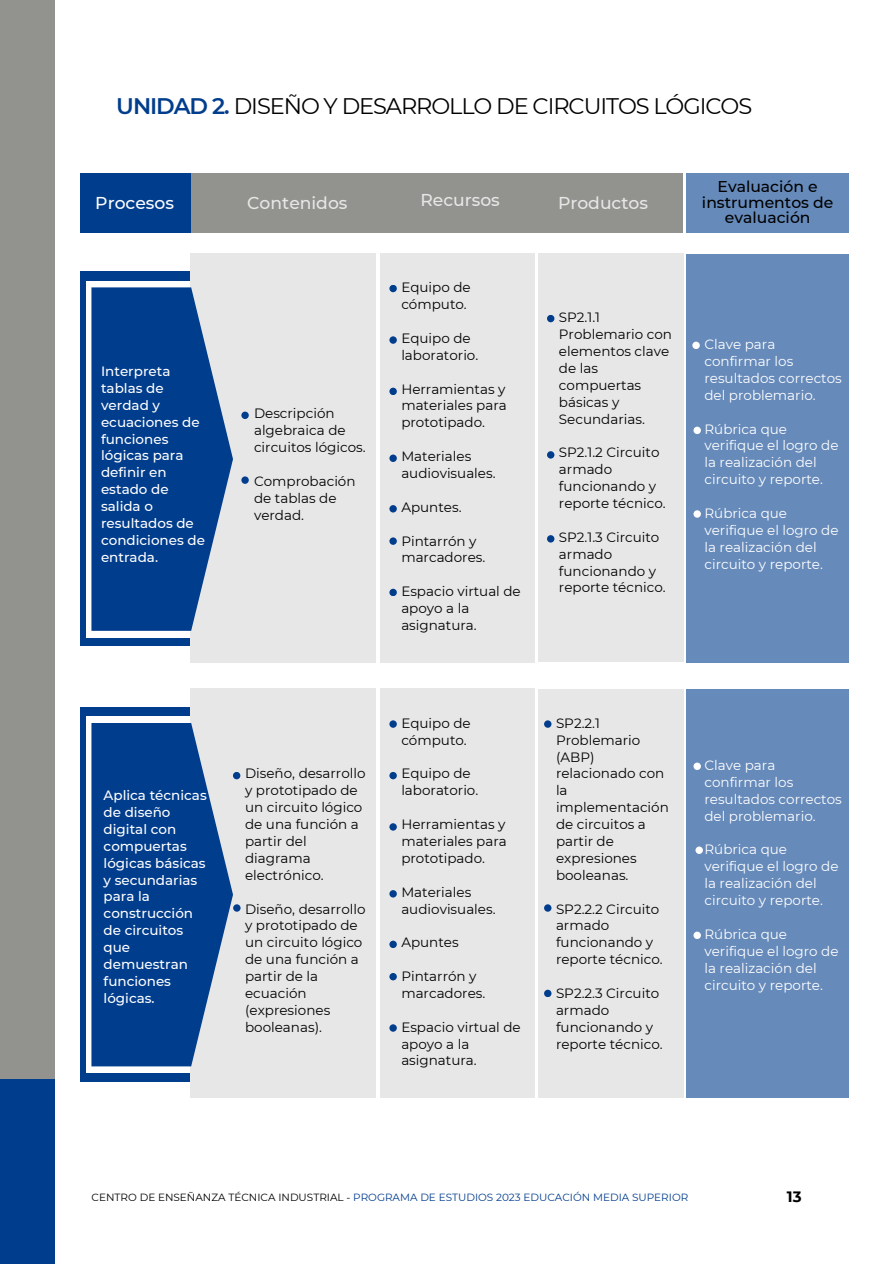
<style>
.page{position:relative;width:894px;height:1264px;background:#fff}
.page>*{position:absolute;margin:0;border:0;box-sizing:border-box;transform-origin:0 0}
.t1{font:22.5px "Montserrat";letter-spacing:-.05em;color:#000}
.t2{font:500 17.1px "Montserrat";color:#e8e7e7}
.t3{font:500 17.1px "Montserrat";color:#fff}
.t4{font:500 15.6px/15.8px "Montserrat";color:#000;text-align:center}
.t5{font:700 15px "Montserrat";color:#000}
.t6{font:13.5px/16.8px "Montserrat";color:#000}
.t7{font:13.5px/16.8px "Montserrat";color:#fff}
.t8{font:500 13.5px/16.8px "Montserrat";color:#fff}
.t9{font:10.5px "Montserrat";color:#013d8d}
.s1{font-weight:600;color:#013d8d}
.s2{color:#000}
</style>
<div class="page">
<div style="left:0;top:0;width:55px;height:1092px;background:#92928e"></div>
<div style="left:0;top:1078px;width:55px;height:185px;background:#013d8d"></div>
<div style="left:80px;top:271px;width:111px;height:374px;background:#013d8d"></div>
<div style="left:80px;top:707px;width:111px;height:374px;background:#013d8d"></div>
<div style="left:86px;top:281px;width:582px;height:356px;background:#fff"></div>
<div style="left:86px;top:716px;width:582px;height:356px;background:#fff"></div>
<div style="left:191px;top:253px;width:185px;height:409px;background:#e8e7e7"></div>
<div style="left:191px;top:688px;width:185px;height:409px;background:#e8e7e7"></div>
<div style="left:380px;top:253px;width:154px;height:409px;background:#e8e7e7"></div>
<div style="left:380px;top:688px;width:154px;height:409px;background:#e8e7e7"></div>
<div style="left:538px;top:253px;width:145px;height:409px;background:#e8e7e7"></div>
<div style="left:538px;top:689px;width:145px;height:408px;background:#e8e7e7"></div>
<svg style="left:91px;top:287px;width:142px;height:344px;background:#24569a"></svg>
<svg style="left:91px;top:723px;width:142px;height:343px;background:#23569a"></svg>
<div style="left:241px;top:411px;width:8px;height:8px;background:#013d8d;border-radius:50%"></div>
<div style="left:233px;top:772px;width:7px;height:7px;background:#013d8d;border-radius:50%"></div>
<div style="left:241px;top:476px;width:8px;height:8px;background:#013d8d;border-radius:50%"></div>
<div style="left:233px;top:904px;width:7px;height:7px;background:#013d8d;border-radius:50%"></div>
<div style="left:389px;top:285px;width:8px;height:7px;background:#013d8d;border-radius:50%"></div>
<div style="left:389px;top:720px;width:8px;height:7px;background:#013d8d;border-radius:50%"></div>
<div style="left:389px;top:336px;width:8px;height:8px;background:#013d8d;border-radius:50%"></div>
<div style="left:389px;top:772px;width:8px;height:7px;background:#013d8d;border-radius:50%"></div>
<div style="left:389px;top:387px;width:8px;height:8px;background:#013d8d;border-radius:50%"></div>
<div style="left:389px;top:823px;width:8px;height:7px;background:#013d8d;border-radius:50%"></div>
<div style="left:389px;top:454px;width:8px;height:8px;background:#013d8d;border-radius:50%"></div>
<div style="left:389px;top:890px;width:8px;height:7px;background:#013d8d;border-radius:50%"></div>
<div style="left:389px;top:505px;width:8px;height:7px;background:#013d8d;border-radius:50%"></div>
<div style="left:389px;top:940px;width:8px;height:8px;background:#013d8d;border-radius:50%"></div>
<div style="left:389px;top:537px;width:8px;height:8px;background:#013d8d;border-radius:50%"></div>
<div style="left:389px;top:973px;width:8px;height:7px;background:#013d8d;border-radius:50%"></div>
<svg style="left:389px;top:588px;width:8px;height:8px"></svg>
<div style="left:389px;top:1024px;width:8px;height:7px;background:#013d8d;border-radius:50%"></div>
<div style="left:547px;top:315px;width:7px;height:7px;background:#013d8d;border-radius:50%"></div>
<div style="left:544px;top:720px;width:7px;height:7px;background:#013d8d;border-radius:50%"></div>
<div style="left:547px;top:451px;width:7px;height:7px;background:#013d8d;border-radius:50%"></div>
<div style="left:544px;top:904px;width:7px;height:7px;background:#013d8d;border-radius:50%"></div>
<div style="left:547px;top:535px;width:7px;height:7px;background:#013d8d;border-radius:50%"></div>
<div style="left:544px;top:989px;width:7px;height:8px;background:#013d8d;border-radius:50%"></div>
<div style="left:686px;top:254px;width:162px;height:408px;background:#668aba"></div>
<div style="left:686px;top:689px;width:162px;height:408px;background:#668aba"></div>
<div style="left:692px;top:341px;width:7px;height:8px;background:#fff;border-radius:50%"></div>
<div style="left:693px;top:762px;width:7px;height:8px;background:#fff;border-radius:50%"></div>
<div style="left:693px;top:426px;width:7px;height:8px;background:#fff;border-radius:50%"></div>
<div style="left:695px;top:846px;width:7px;height:8px;background:#fff;border-radius:50%"></div>
<div style="left:693px;top:510px;width:7px;height:7px;background:#fff;border-radius:50%"></div>
<div style="left:693px;top:931px;width:7px;height:8px;background:#fff;border-radius:50%"></div>
<div style="left:80px;top:173px;width:603px;height:59px;background:#92928e"></div>
<div style="left:80px;top:173px;width:110px;height:59px;background:#013d8d"></div>
<div style="left:686px;top:173px;width:162px;height:59px;background:#668aba"></div>
<p class="t1" style="left:116px;top:92px;width:637px"><span class="s1">UNIDAD 2.</span> DISEÑO Y DESARROLLO DE CIRCUITOS LÓGICOS</p>
<h4 class="t3" style="left:95px;top:192px;width:80px">Procesos</h4>
<h4 class="t2" style="left:247px;top:192px;width:102px">Contenidos</h4>
<h4 class="t2" style="left:420px;top:190px;width:81px">Recursos</h4>
<h4 class="t2" style="left:558px;top:192px;width:91px">Productos</h4>
<h2 class="t8" style="left:101px;top:363px;width:105px">Interpreta tablas de verdad y ecuaciones de funciones lógicas para definir en estado de salida o resultados de condiciones de entrada.</h2>
<h2 class="t6" style="left:254px;top:405px;width:113px">Descripción algebraica de circuitos lógicos.</h2>
<h4 class="t6" style="left:254px;top:472px;width:103px">Comprobación de tablas de verdad.</h4>
<h4 class="t6" style="left:401px;top:279px;width:71px">Equipo de cómputo.</h4>
<h4 class="t6" style="left:401px;top:330px;width:78px">Equipo de laboratorio.</h4>
<h4 class="t6" style="left:401px;top:380px;width:107px;text-align:justify">Herramientas y materiales para prototipado.</h4>
<h4 class="t6" style="left:401px;top:448px;width:96px">Materiales audiovisuales.</h4>
<h4 class="t6" style="left:401px;top:498px;width:62px">Apuntes.</h4>
<h4 class="t6" style="left:401px;top:532px;width:85px">Pintarrón y marcadores.</h4>
<h4 class="t6" style="left:401px;top:583px;width:121px">Espacio virtual de apoyo a la asignatura.</h4>
<h4 class="t6" style="left:558px;top:309px;width:115px">SP2.1.1<br>Problemario con elementos clave de las compuertas básicas y<br>Secundarias.</h4>
<h4 class="t6" style="left:558px;top:444px;width:108px">SP2.1.2 Circuito armado funcionando y reporte técnico.</h4>
<h4 class="t6" style="left:558px;top:528px;width:108px">SP2.1.3 Circuito armado funcionando y reporte técnico.</h4>
<p class="t4" style="left:701px;top:178px;width:133px">Evaluación e instrumentos de evaluación</p>
<h4 class="t7" style="left:704px;top:336px;width:139px">Clave para confirmar los resultados correctos del problemario.</h4>
<h4 class="t7" style="left:704px;top:420px;width:136px">Rúbrica que verifique el logro de la realización del circuito y reporte.</h4>
<h3 class="t7" style="left:704px;top:504px;width:136px">Rúbrica que verifique el logro de la realización del circuito y reporte.</h3>
<h2 class="t8" style="left:104px;top:787px;width:105px">Aplica técnicas de diseño digital con compuertas lógicas básicas y secundarias para la construcción de circuitos que demuestran funciones lógicas.</h2>
<h4 class="t6" style="left:245px;top:765px;width:122px">Diseño, desarrollo y prototipado de un circuito lógico de una función a partir del diagrama electrónico.</h4>
<h4 class="t6" style="left:245px;top:900px;width:122px">Diseño, desarrollo y prototipado de un circuito lógico de una función a partir de la ecuación (expresiones booleanas).</h4>
<h4 class="t6" style="left:401px;top:714px;width:71px">Equipo de cómputo.</h4>
<h4 class="t6" style="left:401px;top:765px;width:78px">Equipo de laboratorio.</h4>
<h3 class="t6" style="left:401px;top:815px;width:107px;text-align:justify">Herramientas y materiales para prototipado.</h3>
<h4 class="t6" style="left:401px;top:883px;width:96px">Materiales audiovisuales.</h4>
<h4 class="t6" style="left:401px;top:934px;width:59px">Apuntes</h4>
<h4 class="t6" style="left:401px;top:967px;width:85px">Pintarrón y marcadores.</h4>
<h4 class="t6" style="left:401px;top:1018px;width:121px">Espacio virtual de apoyo a la asignatura.</h4>
<h4 class="t6" style="left:556px;top:714px;width:114px">SP2.2.1<br>Problemario (ABP) relacionado con la implementación de circuitos a partir de expresiones booleanas.</h4>
<h4 class="t6" style="left:556px;top:900px;width:108px">SP2.2.2 Circuito armado funcionando y reporte técnico.</h4>
<h4 class="t6" style="left:556px;top:984px;width:108px">SP2.2.3 Circuito armado funcionando y reporte técnico.</h4>
<h2 class="t7" style="left:704px;top:756px;width:139px">Clave para confirmar los resultados correctos del problemario.</h2>
<h4 class="t7" style="left:704px;top:841px;width:136px">Rúbrica que verifique el logro de la realización del circuito y reporte.</h4>
<h4 class="t7" style="left:704px;top:925px;width:136px">Rúbrica que verifique el logro de la realización del circuito y reporte.</h4>
<h1 class="t9" style="left:92px;top:1191px;width:598px"><span class="s2">CENTRO DE ENSEÑANZA TÉCNICA INDUSTRIAL -</span> PROGRAMA DE ESTUDIOS 2023 EDUCACIÓN MEDIA SUPERIOR</h1>
<h2 class="t5" style="left:786px;top:1187px;width:16px">13</h2>
</div>
